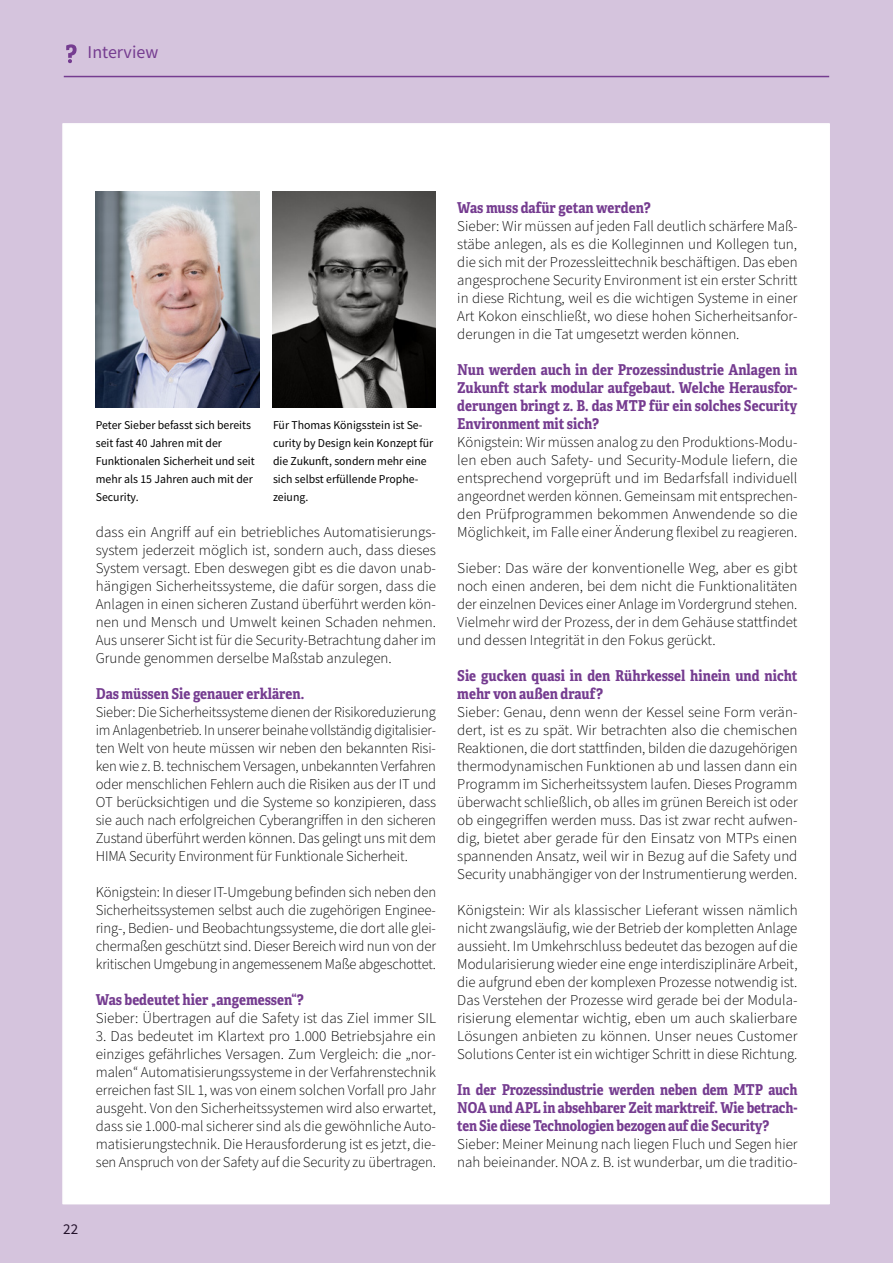
<style>
.page{position:relative;width:893px;height:1263px;background:#d5c4dd}
.page>*{position:absolute;margin:0;border:0;box-sizing:border-box;transform-origin:0 0}
.t1{font:18px "Source Sans Pro";color:#753c90}
.atp_IV_Antwort{font:300 15px/18px "Source Sans Pro";color:#000;text-align:justify}
.atp_SubheadFrage_lil{font:700 15px/18px "Adelle Condensed";color:#753c90;text-align:justify}
.t2{font:15px "Source Sans Pro";color:#000}
.atp_BU{font:12px/18px "Source Sans Pro";color:#000}
</style>
<div class="page">
<div style="left:63px;top:123px;width:767px;height:1081px;background:#fff"></div>
<hr style="left:64px;top:76px;width:765px;height:1px;background:#753c90">
<svg style="left:66px;top:44px;width:11px;height:19px"></svg>
<img style="left:96px;top:192px;width:163px;height:216px">
<img style="left:272px;top:192px;width:164px;height:216px">
<p class="t1" style="left:88px;top:41px;width:72px">Interview</p>
<p class="atp_BU" style="left:96px;top:416px;width:160px">Peter Sieber befasst sich bereits seit fast 40 Jahren mit der<br>Funktionalen Sicherheit und seit mehr als 15 Jahren auch mit der<br>Security.</p>
<p class="atp_BU" style="left:273px;top:416px;width:162px">Für Thomas Königsstein ist Se&shy;curity by Design kein Konzept für die Zukunft, sondern mehr eine sich selbst erfüllende Prophe&shy;zeiung.</p>
<p class="atp_IV_Antwort" style="left:96px;top:524px;width:342px">dass ein Angriff auf ein betriebliches Automatisierungs&shy;system jederzeit möglich ist, sondern auch, dass dieses System versagt. Eben deswegen gibt es die davon unab&shy;hängigen Sicherheitssysteme, die dafür sorgen, dass die Anlagen in einen sicheren Zustand überführt werden kön&shy;nen und Mensch und Umwelt keinen Schaden nehmen.<br>Aus unserer Sicht ist für die Security-Betrachtung daher im Grunde genommen derselbe Maßstab anzulegen.</p>
<p class="atp_SubheadFrage_lil" style="left:96px;top:684px;width:210px">Das müssen Sie genauer erklären.</p>
<p class="atp_IV_Antwort" style="left:96px;top:704px;width:342px">Sieber: Die Sicherheitssysteme dienen der Risikoreduzierung im Anlagenbetrieb. In unserer beinahe vollständig digitalisier&shy;ten Welt von heute müssen wir neben den bekannten Risi&shy;ken wie z. B. technischem Versagen, unbekannten Verfahren oder menschlichen Fehlern auch die Risiken aus der IT und OT berücksichtigen und die Systeme so konzipieren, dass sie auch nach erfolgreichen Cyberangriffen in den sicheren Zustand überführt werden können. Das gelingt uns mit dem HIMA Security Environment für Funktionale Sicherheit.</p>
<p class="atp_IV_Antwort" style="left:96px;top:884px;width:342px">Königstein: In dieser IT-Umgebung befinden sich neben den Sicherheitssystemen selbst auch die zugehörigen Enginee&shy;ring-, Bedien- und Beobachtungssysteme, die dort alle glei&shy;chermaßen geschützt sind. Dieser Bereich wird nun von der kritischen Umgebung in angemessenem Maße abgeschottet.</p>
<p class="atp_SubheadFrage_lil" style="left:96px;top:990px;width:209px">Was bedeutet hier „angemessen“?</p>
<p class="atp_IV_Antwort" style="left:96px;top:1010px;width:342px">Sieber: Übertragen auf die Safety ist das Ziel immer SIL</p>
<p class="atp_IV_Antwort" style="left:96px;top:1028px;width:342px">3. Das bedeutet im Klartext pro 1.000 Betriebsjahre ein einziges gefährliches Versagen. Zum Vergleich: die „nor&shy;malen“ Automatisierungssysteme in der Verfahrenstechnik erreichen fast SIL 1, was von einem solchen Vorfall pro Jahr ausgeht. Von den Sicherheitssystemen wird also erwartet, dass sie 1.000-mal sicherer sind als die gewöhnliche Auto&shy;matisierungstechnik. Die Herausforderung ist es jetzt, die&shy;sen Anspruch von der Safety auf die Security zu übertragen.</p>
<p class="t2" style="left:63px;top:1219px;width:17px">22</p>
<p class="atp_SubheadFrage_lil" style="left:457px;top:198px;width:195px">Was muss dafür getan werden?</p>
<p class="atp_IV_Antwort" style="left:457px;top:218px;width:342px">Sieber: Wir müssen auf jeden Fall deutlich schärfere Maß&shy;stäbe anlegen, als es die Kolleginnen und Kollegen tun, die sich mit der Prozessleittechnik beschäftigen. Das eben angesprochene Security Environment ist ein erster Schritt in diese Richtung, weil es die wichtigen Systeme in einer Art Kokon einschließt, wo diese hohen Sicherheitsanfor&shy;derungen in die Tat umgesetzt werden können.</p>
<p class="atp_SubheadFrage_lil" style="left:457px;top:360px;width:342px">Nun werden auch in der Prozessindustrie Anlagen in Zukunft stark modular aufgebaut. Welche Herausfor&shy;derungen bringt z. B. das MTP für ein solches Security Environment mit sich?</p>
<p class="atp_IV_Antwort" style="left:457px;top:434px;width:342px">Königstein: Wir müssen analog zu den Produktions-Modu&shy;len eben auch Safety- und Security-Module liefern, die entsprechend vorgeprüft und im Bedarfsfall individuell angeordnet werden können. Gemeinsam mit entsprechen&shy;den Prüfprogrammen bekommen Anwendende so die Möglichkeit, im Falle einer Änderung flexibel zu reagieren.</p>
<p class="atp_IV_Antwort" style="left:457px;top:560px;width:342px">Sieber: Das wäre der konventionelle Weg, aber es gibt noch einen anderen, bei dem nicht die Funktionalitäten der einzelnen Devices einer Anlage im Vordergrund stehen.<br>Vielmehr wird der Prozess, der in dem Gehäuse stattfindet und dessen Integrität in den Fokus gerückt.</p>
<p class="atp_SubheadFrage_lil" style="left:457px;top:666px;width:342px">Sie gucken quasi in den Rührkessel hinein und nicht mehr von außen drauf?</p>
<p class="atp_IV_Antwort" style="left:457px;top:704px;width:342px">Sieber: Genau, denn wenn der Kessel seine Form verän&shy;dert, ist es zu spät. Wir betrachten also die chemischen Reaktionen, die dort stattfinden, bilden die dazugehörigen thermodynamischen Funktionen ab und lassen dann ein Programm im Sicherheitssystem laufen. Dieses Programm überwacht schließlich, ob alles im grünen Bereich ist oder ob eingegriffen werden muss. Das ist zwar recht aufwen&shy;dig, bietet aber gerade für den Einsatz von MTPs einen spannenden Ansatz, weil wir in Bezug auf die Safety und Security unabhängiger von der Instrumentierung werden.</p>
<p class="atp_IV_Antwort" style="left:457px;top:902px;width:342px">Königstein: Wir als klassischer Lieferant wissen nämlich nicht zwangsläufig, wie der Betrieb der kompletten Anlage aussieht. Im Umkehrschluss bedeutet das bezogen auf die Modularisierung wieder eine enge interdisziplinäre Arbeit, die aufgrund eben der komplexen Prozesse notwendig ist.<br>Das Verstehen der Prozesse wird gerade bei der Modula&shy;risierung elementar wichtig, eben um auch skalierbare Lösungen anbieten zu können. Unser neues Customer Solutions Center ist ein wichtiger Schritt in diese Richtung.</p>
<p class="atp_SubheadFrage_lil" style="left:457px;top:1080px;width:342px">In der Prozessindustrie werden neben dem MTP auch NOA und APL in absehbarer Zeit marktreif. Wie betrach&shy;ten Sie diese Technologien bezogen auf die Security?</p>
<p class="atp_IV_Antwort" style="left:457px;top:1136px;width:342px">Sieber: Meiner Meinung nach liegen Fluch und Segen hier nah beieinander. NOA z. B. ist wunderbar, um die traditio-</p>
</div>
